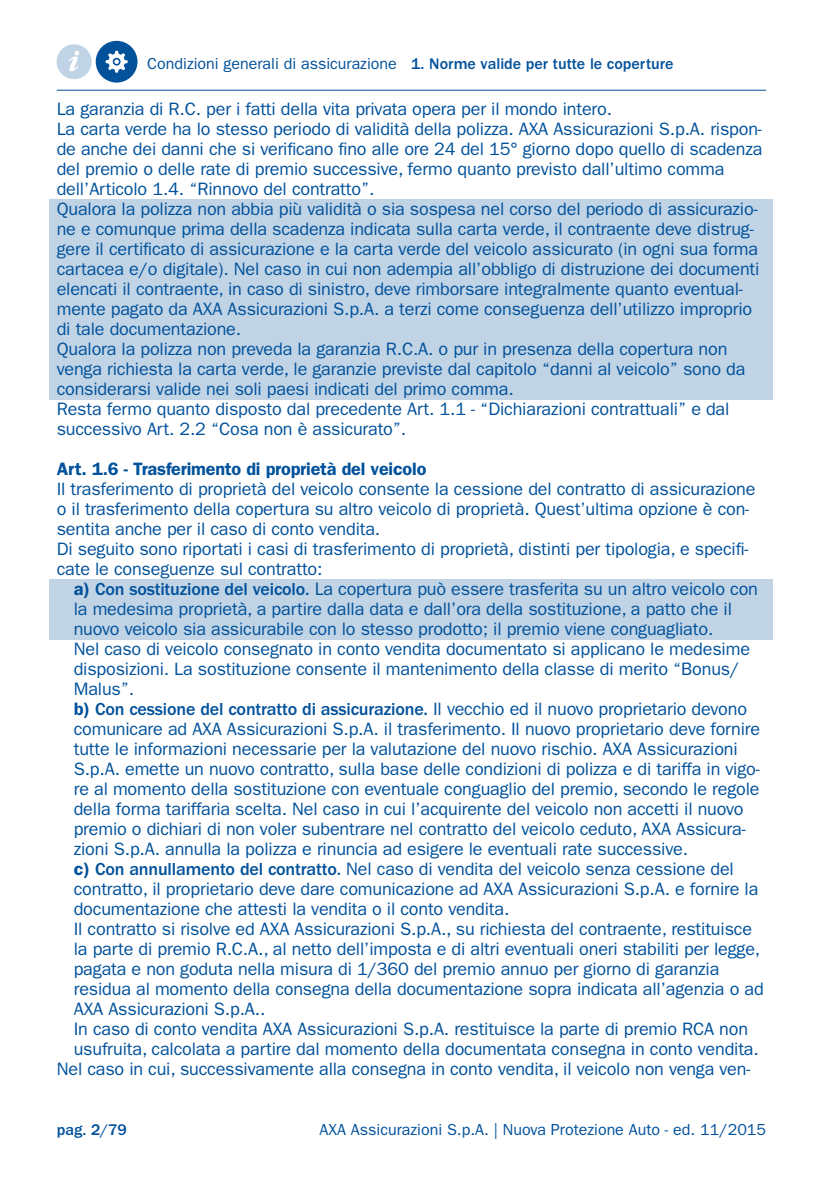
<style>
.page{position:relative;width:840px;height:1194px;background:#fff}
.page>*{position:absolute;margin:0;border:0;box-sizing:border-box;transform-origin:0 0}
.paragrafo_base_-_blu{font:18px/20px "ITC Franklin Gothic Std";letter-spacing:-.01em;color:#01519b}
.paragrafo_base_-_blu-2{font:600 18px "ITC Franklin Gothic Std";letter-spacing:-.01em;color:#01519b}
.t1{font:16px "ITC Franklin Gothic Std";color:#01519b}
.t2{font:500 16px "ITC Franklin Gothic Std";color:#01519b}
.s1{font-weight:500}
.s2{font-weight:600}
</style>
<div class="page">
<hr style="left:57px;top:90px;width:708px;height:1px;background:#01519b">
<div style="left:96px;top:41px;width:41px;height:42px;background:#01519b;border-radius:50%"></div>
<svg style="left:105px;top:51px;width:23px;height:22px"></svg>
<div style="left:56px;top:44px;width:36px;height:35px;background:#c0d4e6;border-radius:50%"></div>
<svg style="left:69px;top:51px;width:10px;height:21px"></svg>
<div style="left:50px;top:199px;width:722px;height:200px;background:#c0d4e6"></div>
<div style="left:50px;top:579px;width:722px;height:61px;background:#c0d4e6"></div>
<p class="t1" style="left:147px;top:54px;width:527px">Condizioni generali di assicurazione <span class="s1">1. Norme valide per tutte le coperture</span></p>
<p class="paragrafo_base_-_blu" style="left:57px;top:99px;width:556px">La garanzia di R.C. per i fatti della vita privata opera per il mondo intero.</p>
<p class="paragrafo_base_-_blu" style="left:57px;top:119px;width:706px">La carta verde ha lo stesso periodo di validità della polizza. AXA Assicurazioni S.p.A. rispon&shy;de anche dei danni che si verificano fino alle ore 24 del 15° giorno dopo quello di scadenza del premio o delle rate di premio successive, fermo quanto previsto dall’ultimo comma dell’Articolo 1.4. “Rinnovo del contratto”.</p>
<p class="paragrafo_base_-_blu" style="left:57px;top:199px;width:703px">Qualora la polizza non abbia più validità o sia sospesa nel corso del periodo di assicurazio&shy;ne e comunque prima della scadenza indicata sulla carta verde, il contraente deve distrug&shy;gere il certificato di assicurazione e la carta verde del veicolo assicurato (in ogni sua forma cartacea e/o digitale). Nel caso in cui non adempia all’obbligo di distruzione dei documenti elencati il contraente, in caso di sinistro, deve rimborsare integralmente quanto eventual&shy;mente pagato da AXA Assicurazioni S.p.A. a terzi come conseguenza dell’utilizzo improprio di tale documentazione.</p>
<p class="paragrafo_base_-_blu" style="left:57px;top:339px;width:689px">Qualora la polizza non preveda la garanzia R.C.A. o pur in presenza della copertura non venga richiesta la carta verde, le garanzie previste dal capitolo “danni al veicolo” sono da considerarsi valide nei soli paesi indicati del primo comma.</p>
<p class="paragrafo_base_-_blu" style="left:57px;top:399px;width:674px">Resta fermo quanto disposto dal precedente Art. 1.1 - “Dichiarazioni contrattuali” e dal successivo Art. 2.2 “Cosa non è assicurato”.</p>
<p class="paragrafo_base_-_blu-2" style="left:57px;top:458px;width:371px">Art. 1.6 - Trasferimento di proprietà del veicolo</p>
<p class="paragrafo_base_-_blu" style="left:57px;top:479px;width:700px">Il trasferimento di proprietà del veicolo consente la cessione del contratto di assicurazione o il trasferimento della copertura su altro veicolo di proprietà. Quest’ultima opzione è con&shy;sentita anche per il caso di conto vendita.</p>
<p class="paragrafo_base_-_blu" style="left:57px;top:539px;width:693px">Di seguito sono riportati i casi di trasferimento di proprietà, distinti per tipologia, e specifi&shy;cate le conseguenze sul contratto:</p>
<p class="paragrafo_base_-_blu" style="left:74px;top:579px;width:685px"><span class="s2">a)</span> <span class="s1">Con sostituzione del veicolo.</span> La copertura può essere trasferita su un altro veicolo con la medesima proprietà, a partire dalla data e dall’ora della sostituzione, a patto che il nuovo veicolo sia assicurabile con lo stesso prodotto; il premio viene conguagliato.</p>
<p class="paragrafo_base_-_blu" style="left:74px;top:639px;width:677px">Nel caso di veicolo consegnato in conto vendita documentato si applicano le medesime disposizioni. La sostituzione consente il mantenimento della classe di merito “Bonus/<br>Malus”.</p>
<p class="paragrafo_base_-_blu" style="left:74px;top:699px;width:687px"><span class="s2">b)</span> <span class="s1">Con cessione del contratto di assicurazione.</span> Il vecchio ed il nuovo proprietario devono comunicare ad AXA Assicurazioni S.p.A. il trasferimento. Il nuovo proprietario deve fornire tutte le informazioni necessarie per la valutazione del nuovo rischio. AXA Assicurazioni S.p.A. emette un nuovo contratto, sulla base delle condizioni di polizza e di tariffa in vigo&shy;re al momento della sostituzione con eventuale conguaglio del premio, secondo le regole della forma tariffaria scelta. Nel caso in cui l’acquirente del veicolo non accetti il nuovo premio o dichiari di non voler subentrare nel contratto del veicolo ceduto, AXA Assicura&shy;zioni S.p.A. annulla la polizza e rinuncia ad esigere le eventuali rate successive.</p>
<p class="paragrafo_base_-_blu" style="left:74px;top:859px;width:685px"><span class="s2">c)</span> <span class="s1">Con annullamento del contratto.</span> Nel caso di vendita del veicolo senza cessione del contratto, il proprietario deve dare comunicazione ad AXA Assicurazioni S.p.A. e fornire la documentazione che attesti la vendita o il conto vendita.</p>
<p class="paragrafo_base_-_blu" style="left:74px;top:919px;width:691px">Il contratto si risolve ed AXA Assicurazioni S.p.A., su richiesta del contraente, restituisce la parte di premio R.C.A., al netto dell’imposta e di altri eventuali oneri stabiliti per legge, pagata e non goduta nella misura di 1/360 del premio annuo per giorno di garanzia residua al momento della consegna della documentazione sopra indicata all’agenzia o ad AXA Assicurazioni S.p.A..</p>
<p class="paragrafo_base_-_blu" style="left:74px;top:1019px;width:686px">In caso di conto vendita AXA Assicurazioni S.p.A. restituisce la parte di premio RCA non usufruita, calcolata a partire dal momento della documentata consegna in conto vendita.</p>
<p class="paragrafo_base_-_blu" style="left:57px;top:1059px;width:694px">Nel caso in cui, successivamente alla consegna in conto vendita, il veicolo non venga ven-</p>
<p class="t2" style="left:57px;top:1121px;width:72px">pag. 2/79</p>
<p class="t1" style="left:319px;top:1120px;width:448px">AXA Assicurazioni S.p.A. | Nuova Protezione Auto - ed. 11/2015</p>
</div>
